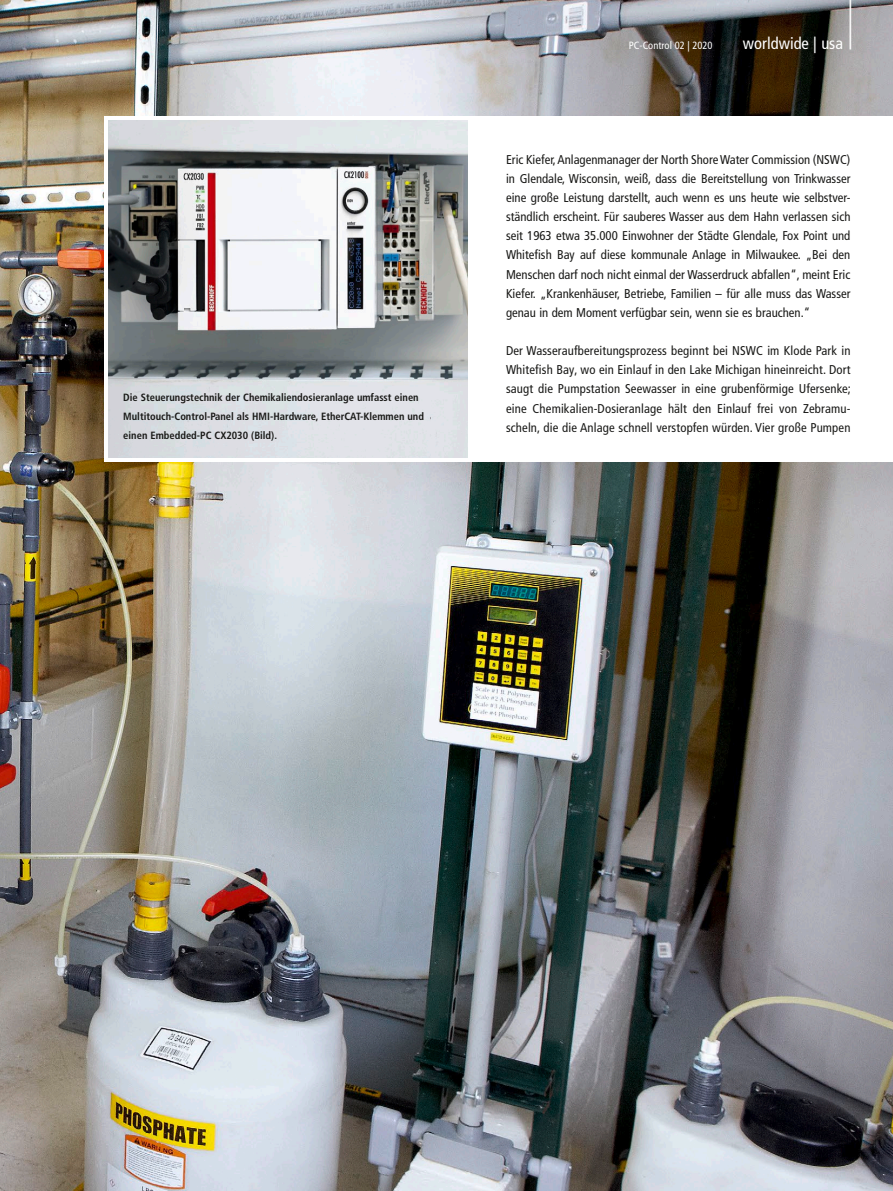
<style>
.page{position:relative;width:893px;height:1191px;background:#fff}
.page>*{position:absolute;margin:0;border:0;box-sizing:border-box;transform-origin:0 0}
.t1{font:300 condensed 61.8px "Frutiger LT Pro";color:#fff;scale:.49 1}
.t2{font:condensed 16.5px "Frutiger LT Pro";color:#fff}
.t3{font:condensed 12.75px/19.2px "Frutiger LT Pro";color:#191917;text-align:justify}
.t4{font:700 condensed 10.5px/19px "Frutiger LT Pro";color:#191917}
.t5{font:condensed 10.5px "Frutiger LT Pro";color:#fff}
</style>
<div class="page">
<img style="left:0;top:0;width:893px;height:1191px">
<div style="left:104px;top:116px;width:789px;height:345px;background:#fff"></div>
<img style="left:108px;top:120px;width:360px;height:337px">
<p class="t4" style="left:123px;top:388px;width:302px">Die Steuerungstechnik der Chemikaliendosieranlage umfasst einen<br>Multitouch-Control-Panel als HMI-Hardware, EtherCAT-Klemmen und einen Embedded-PC CX2030 (Bild).</p>
<h1 class="t1" style="left:847px;top:-23px;width:15px">|</h1>
<p class="t5" style="left:629px;top:39px;width:85px">PC-Control 02 | 2020</p>
<p class="t2" style="left:743px;top:34px;width:102px">worldwide | usa</p>
<p class="t3" style="left:506px;top:150px;width:346px">Eric Kiefer, Anlagenmanager der North Shore Water Commission (NSWC) in Glendale, Wisconsin, weiß, dass die Bereitstellung von Trinkwasser eine große Leistung darstellt, auch wenn es uns heute wie selbstver&shy;ständlich erscheint. Für sauberes Wasser aus dem Hahn verlassen sich seit 1963 etwa 35.000 Einwohner der Städte Glendale, Fox Point und Whitefish Bay auf diese kommunale Anlage in Milwaukee. „Bei den Menschen darf noch nicht einmal der Wasserdruck abfallen“, meint Eric Kiefer. „Krankenhäuser, Betriebe, Familien – für alle muss das Wasser genau in dem Moment verfügbar sein, wenn sie es brauchen.“</p>
<p class="t3" style="left:506px;top:341px;width:346px">Der Wasseraufbereitungsprozess beginnt bei NSWC im Klode Park in Whitefish Bay, wo ein Einlauf in den Lake Michigan hineinreicht. Dort saugt die Pumpstation Seewasser in eine grubenförmige Ufersenke; eine Chemikalien-Dosieranlage hält den Einlauf frei von Zebramu&shy;scheln, die die Anlage schnell verstopfen würden. Vier große Pumpen</p>
</div>
